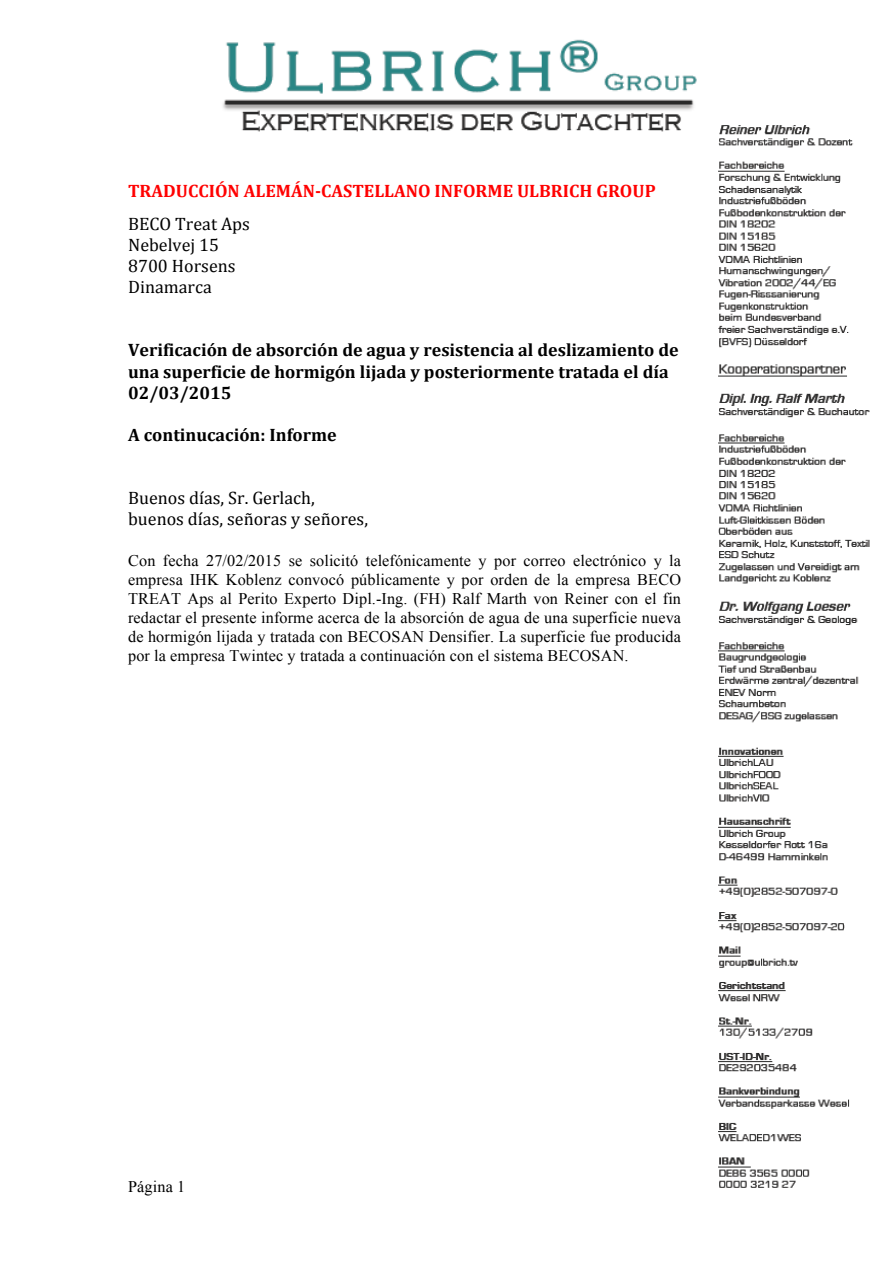
<style>
.page{position:relative;width:893px;height:1263px;background:#fff}
.page>*{position:absolute;margin:0;border:0;box-sizing:border-box;transform-origin:0 0}
.t1{font:700 18px/21.3px "Cambria";color:#000}
.t2{font:18px/21px "Cambria";color:#000}
.t3{font:700 18px "Cambria";color:#f00}
.t4{font:16.2px/18.9px "Times New Roman";letter-spacing:.01em;color:#000;text-align:justify}
</style>
<div class="page">
<img style="left:223px;top:39px;width:474px;height:93px">
<img style="left:718px;top:125px;width:152px;height:1063px">
<p class="t3" style="left:128px;top:180px;width:529px">TRADUCCIÓN ALEMÁN--‐CASTELLANO INFORME ULBRICH GROUP</p>
<p class="t2" style="left:128px;top:213px;width:123px">BECO Treat Aps<br>Nebelvej 15<br>8700 Horsens<br>Dinamarca</p>
<p class="t1" style="left:128px;top:339px;width:552px">Verificación de absorción de agua y resistencia al deslizamiento de una superficie de hormigón lijada y posteriormente tratada el día<br>02/03/2015</p>
<p class="t1" style="left:128px;top:424px;width:210px">A continucación: Informe</p>
<p class="t2" style="left:128px;top:487px;width:241px">Buenos días, Sr. Gerlach, buenos días, señoras y señores,</p>
<p class="t4" style="left:128px;top:551px;width:554px">Con fecha 27/02/2015 se solicitó telefónicamente y por correo electrónico y la empresa IHK Koblenz convocó públicamente y por orden de la empresa BECO TREAT Aps al Perito Experto Dipl.-Ing. (FH) Ralf Marth von Reiner con el fin redactar el presente informe acerca de la absorción de agua de una superficie nueva de hormigón lijada y tratada con BECOSAN Densifier. La superficie fue producida por la empresa Twintec y tratada a continuación con el sistema BECOSAN.</p>
<p class="t4" style="left:128px;top:1177px;width:59px">Página 1</p>
</div>
